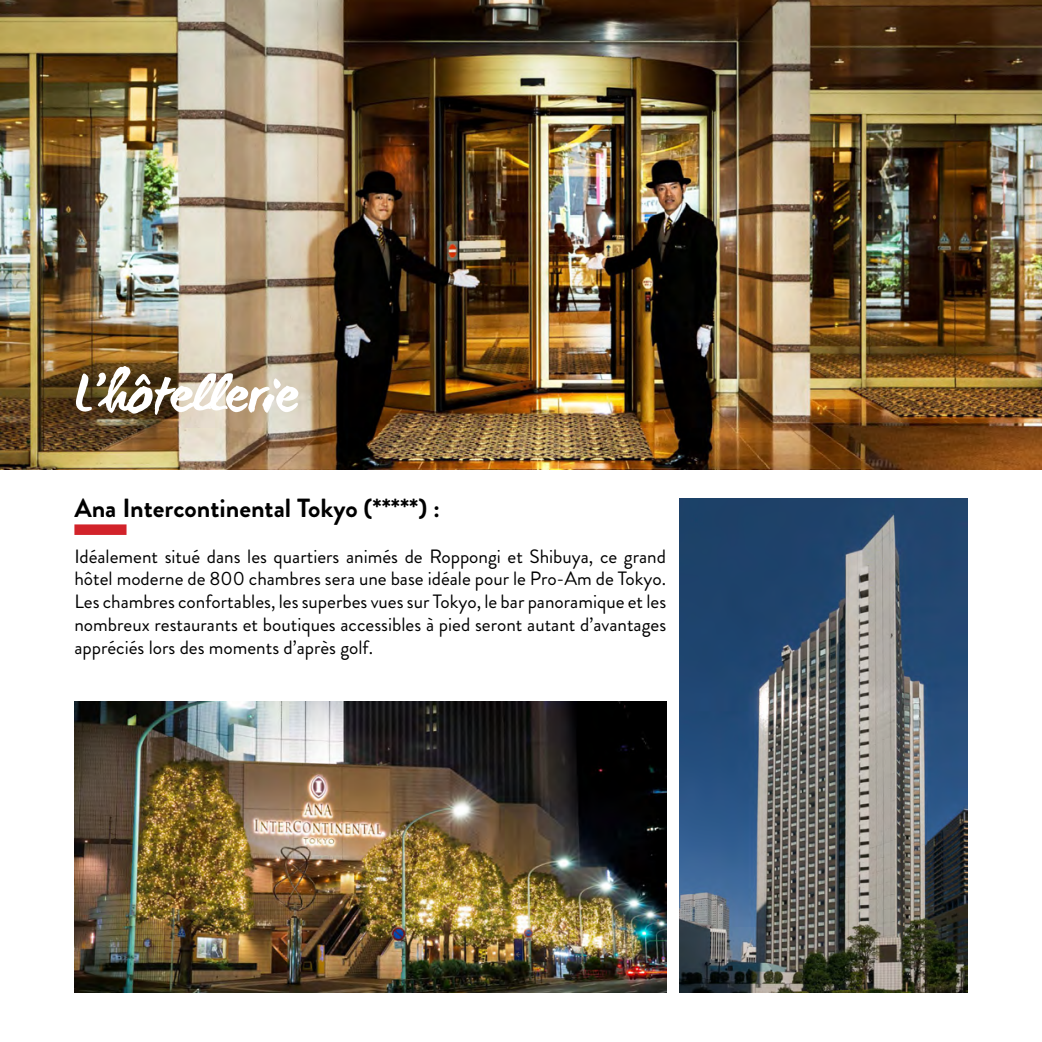
<style>
.page{position:relative;width:1042px;height:1042px;background:#fff}
.page>*{position:absolute;margin:0;border:0;box-sizing:border-box;transform-origin:0 0}
.Titre{font:700 52.5px "WC Mano Negra Bta";color:#fff}
.sous-titre{font:700 26.25px "Brandon Grotesque";color:#000}
.Style_de_paragraphe{font:19.25px/22.8px "Brandon Grotesque";color:#000}
</style>
<div class="page">
<img style="left:0;top:0;width:1042px;height:469px">
<img style="left:74px;top:701px;width:592px;height:291px">
<img style="left:680px;top:499px;width:287px;height:493px">
<div style="left:74px;top:524px;width:52px;height:11px;background:#d2232a"></div>
<p class="Titre" style="left:74px;top:360px;width:226px">L’hôtellerie</p>
<p class="sous-titre" style="left:74px;top:490px;width:367px">Ana Intercontinental Tokyo (*****) :</p>
<p class="Style_de_paragraphe" style="left:74px;top:545px;width:593px">Idéalement situé dans les quartiers animés de Roppongi et Shibuya, ce grand hôtel moderne de 800 chambres sera une base idéale pour le Pro-Am de Tokyo.</p>
<p class="Style_de_paragraphe" style="left:74px;top:590px;width:593px;text-align:justify">Les chambres confortables, les superbes vues sur Tokyo, le bar panoramique et les nombreux restaurants et boutiques accessibles à pied seront autant d’avantages appréciés lors des moments d’après golf.</p>
</div>
